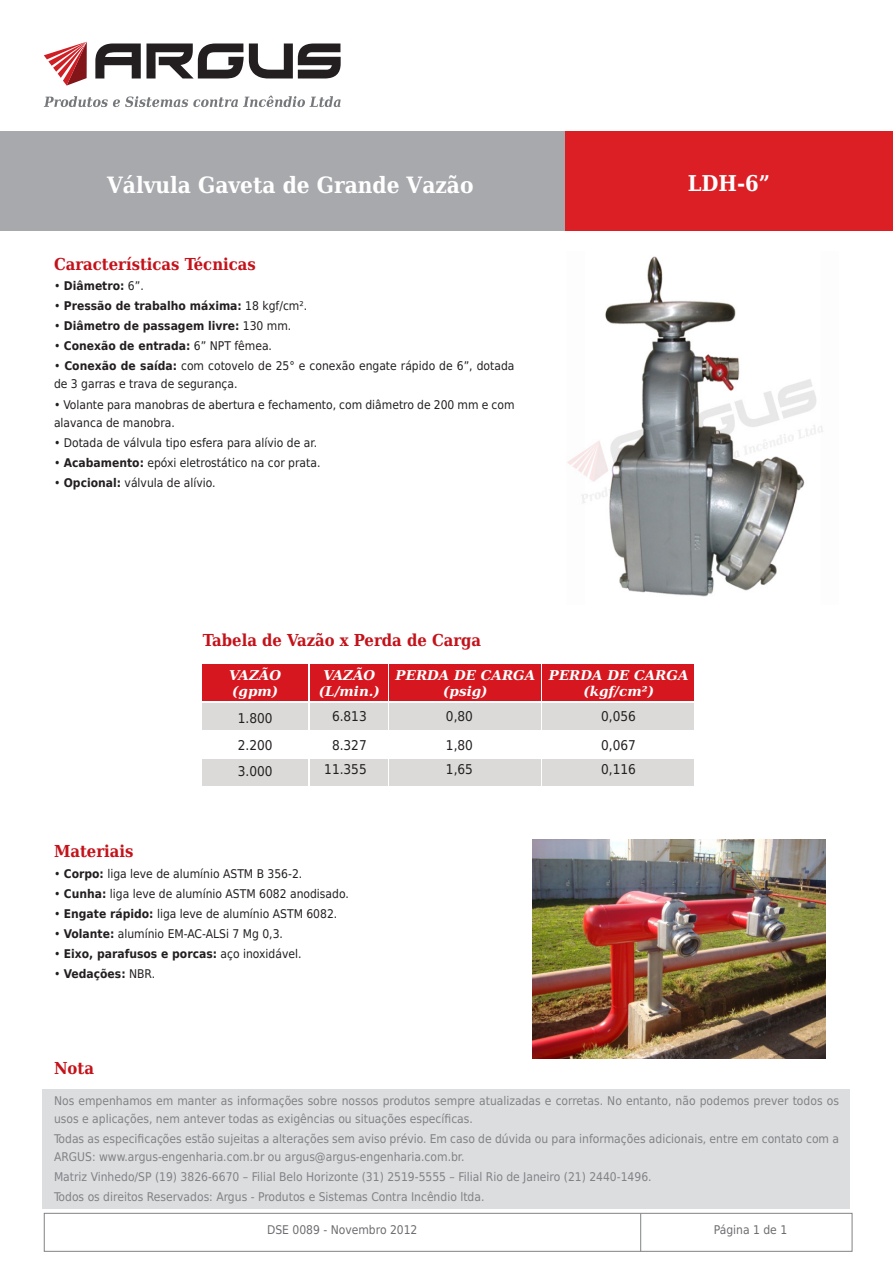
<style>
.page{position:relative;width:893px;height:1263px;background:#fff}
.page>*{position:absolute;margin:0;border:0;box-sizing:border-box;transform-origin:0 0}
.t1{font:700 22.5px "DejaVu Serif Condensed";color:#fff}
.t2{font:700 21.75px "DejaVu Serif Condensed";color:#fff}
.t3{font:700 16.5px "DejaVu Serif Condensed";color:#c4121a}
.t4{font:italic 700 13.5px/16.2px "DejaVu Serif";color:#fff;text-align:center}
.t5{font:13.5px "DejaVu Sans Condensed";color:#231f20}
.t6{font:12px/18px "DejaVu Sans Condensed";color:#808285}
.t7{font:12px/18px "DejaVu Sans Condensed";color:#231f20}
.t8{font:700 12px "DejaVu Sans Condensed";color:#231f20}
.t9{font:12px "DejaVu Sans Condensed";color:#6c6d70}
.s1{font-weight:400}
.s2{font-weight:700}
</style>
<div class="page">
<div style="left:44px;top:1213px;width:808px;height:39px;border:1px solid #808285"></div>
<hr style="left:640px;top:1213px;width:1px;height:38px;background:#808285">
<div style="left:0;top:132px;width:581px;height:99px;background:#a8a9ad"></div>
<div style="left:565px;top:132px;width:328px;height:99px;background:#dc1f25"></div>
<svg style="left:44px;top:42px;width:43px;height:44px"></svg>
<svg style="left:95px;top:44px;width:246px;height:34px"></svg>
<svg style="left:44px;top:96px;width:297px;height:11px"></svg>
<div style="left:43px;top:1089px;width:807px;height:120px;background:#dcdddf"></div>
<div style="left:202px;top:759px;width:106px;height:26px;background:#dbdad9"></div>
<div style="left:311px;top:759px;width:77px;height:26px;background:#dbdad9"></div>
<div style="left:390px;top:759px;width:151px;height:26px;background:#dbdad9"></div>
<div style="left:543px;top:759px;width:151px;height:26px;background:#dbdad9"></div>
<div style="left:202px;top:703px;width:106px;height:26px;background:#dbdad9"></div>
<div style="left:311px;top:703px;width:77px;height:26px;background:#dbdad9"></div>
<div style="left:390px;top:703px;width:151px;height:26px;background:#dbdad9"></div>
<div style="left:543px;top:703px;width:151px;height:26px;background:#dbdad9"></div>
<div style="left:202px;top:664px;width:106px;height:37px;background:#d7171f"></div>
<div style="left:311px;top:664px;width:77px;height:37px;background:#d7171f"></div>
<div style="left:390px;top:664px;width:151px;height:37px;background:#d7171f"></div>
<div style="left:543px;top:664px;width:151px;height:37px;background:#d7171f"></div>
<img style="left:533px;top:839px;width:293px;height:220px">
<img style="left:567px;top:256px;width:256px;height:341px">
<p class="t1" style="left:107px;top:165px;width:368px">Válvula Gaveta de Grande Vazão</p>
<p class="t2" style="left:688px;top:164px;width:84px">LDH-6”</p>
<p class="t3" style="left:54px;top:249px;width:203px">Características Técnicas</p>
<p class="t8" style="left:54px;top:276px;width:91px"><span class="s1">•</span> Diâmetro: <span class="s1">6”.</span></p>
<p class="t8" style="left:54px;top:296px;width:255px"><span class="s1">•</span> Pressão de trabalho máxima: <span class="s1">18 kgf/cm².</span></p>
<p class="t8" style="left:54px;top:316px;width:239px"><span class="s1">•</span> Diâmetro de passagem livre: <span class="s1">130 mm.</span></p>
<p class="t8" style="left:54px;top:336px;width:220px"><span class="s1">•</span> Conexão de entrada: <span class="s1">6” NPT fêmea.</span></p>
<p class="t7" style="left:54px;top:357px;width:462px">• <span class="s2">Conexão de saída:</span> com cotovelo de 25° e conexão engate rápido de 6”, dotada de 3 garras e trava de segurança.</p>
<p class="t7" style="left:54px;top:395px;width:462px">• Volante para manobras de abertura e fechamento, com diâmetro de 200 mm e com alavanca de manobra.</p>
<p class="t7" style="left:54px;top:433px;width:265px">• Dotada de válvula tipo esfera para alívio de ar.</p>
<p class="t7" style="left:54px;top:453px;width:268px">• <span class="s2">Acabamento:</span> epóxi eletrostático na cor prata.</p>
<p class="t7" style="left:54px;top:473px;width:163px">• <span class="s2">Opcional:</span> válvula de alívio.</p>
<p class="t3" style="left:203px;top:626px;width:280px">Tabela de Vazão x Perda de Carga</p>
<p class="t4" style="left:229px;top:666px;width:53px;text-align:left">VAZÃO (gpm)</p>
<p class="t4" style="left:319px;top:666px;width:63px">VAZÃO (L/min.)</p>
<p class="t5" style="left:238px;top:708px;width:36px">1.800</p>
<p class="t5" style="left:332px;top:706px;width:36px">6.813</p>
<p class="t5" style="left:446px;top:706px;width:29px">0,80</p>
<p class="t5" style="left:601px;top:706px;width:36px">0,056</p>
<p class="t5" style="left:238px;top:735px;width:36px">2.200</p>
<p class="t5" style="left:332px;top:735px;width:36px">8.327</p>
<p class="t5" style="left:446px;top:735px;width:29px">1,80</p>
<p class="t5" style="left:601px;top:735px;width:36px">0,067</p>
<p class="t5" style="left:238px;top:760px;width:36px">3.000</p>
<p class="t5" style="left:324px;top:758px;width:44px">11.355</p>
<p class="t5" style="left:446px;top:758px;width:29px">1,65</p>
<p class="t5" style="left:601px;top:758px;width:36px">0,116</p>
<p class="t4" style="left:396px;top:666px;width:141px">PERDA DE CARGA (psig)</p>
<p class="t4" style="left:549px;top:666px;width:141px">PERDA DE CARGA (kgf/cm²)</p>
<p class="t3" style="left:54px;top:837px;width:81px">Materiais</p>
<p class="t7" style="left:54px;top:864px;width:250px">• <span class="s2">Corpo:</span> liga leve de alumínio ASTM B 356-2.</p>
<p class="t7" style="left:54px;top:884px;width:296px">• <span class="s2">Cunha:</span> liga leve de alumínio ASTM 6082 anodisado.</p>
<p class="t7" style="left:54px;top:904px;width:285px">• <span class="s2">Engate rápido:</span> liga leve de alumínio ASTM 6082.</p>
<p class="t7" style="left:54px;top:924px;width:230px">• <span class="s2">Volante:</span> alumínio EM-AC-ALSi 7 Mg 0,3.</p>
<p class="t8" style="left:54px;top:944px;width:249px"><span class="s1">•</span> Eixo, parafusos e porcas: <span class="s1">aço inoxidável.</span></p>
<p class="t8" style="left:54px;top:964px;width:103px"><span class="s1">•</span> Vedações: <span class="s1">NBR.</span></p>
<p class="t3" style="left:54px;top:1053px;width:41px">Nota</p>
<p class="t6" style="left:54px;top:1091px;width:786px">Nos empenhamos em manter as informações sobre nossos produtos sempre atualizadas e corretas. No entanto, não podemos prever todos os usos e aplicações, nem antever todas as exigências ou situações específicas.</p>
<p class="t6" style="left:54px;top:1129px;width:786px">Todas as especificações estão sujeitas a alterações sem aviso prévio. Em caso de dúvida ou para informações adicionais, entre em contato com a<br>ARGUS: www.argus-engenharia.com.br ou argus@argus-engenharia.com.br.</p>
<p class="t6" style="left:54px;top:1168px;width:599px">Matriz Vinhedo/SP (19) 3826-6670 – Filial Belo Horizonte (31) 2519-5555 – Filial Rio de Janeiro (21) 2440-1496.</p>
<p class="t6" style="left:54px;top:1188px;width:432px">Todos os direitos Reservados: Argus - Produtos e Sistemas Contra Incêndio ltda.</p>
<p class="t9" style="left:267px;top:1220px;width:152px">DSE 0089 - Novembro 2012</p>
<p class="t9" style="left:714px;top:1220px;width:75px">Página 1 de 1</p>
</div>
